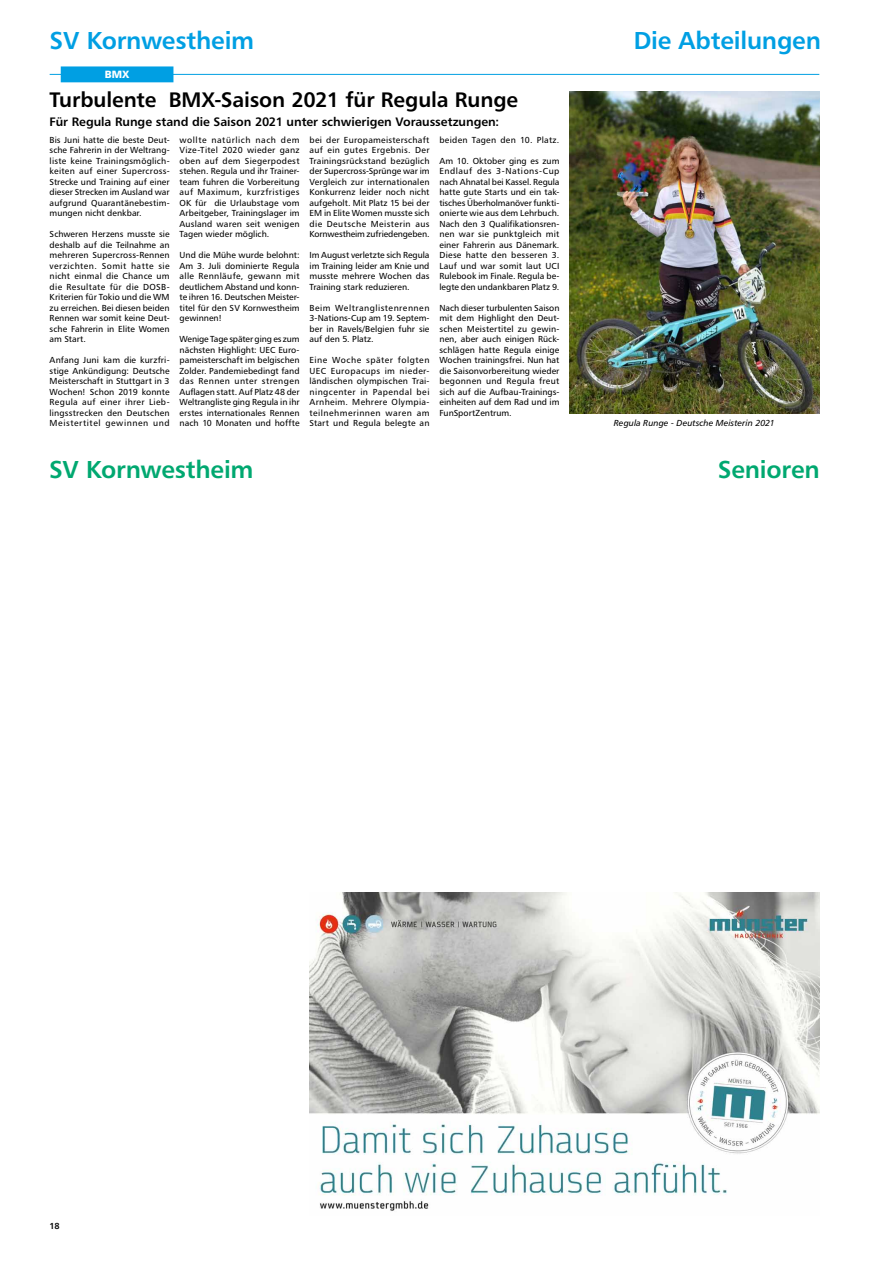
<style>
.page{position:relative;width:869px;height:1265px;background:#fff}
.page>*{position:absolute;margin:0;border:0;box-sizing:border-box;transform-origin:0 0}
.t1{font:24.5px "Humanist 777 BT Bold B";letter-spacing:-.005em;color:#009fe3}
.t2{font:24.5px "Humanist 777 BT Bold B";letter-spacing:-.01em;color:#00a870}
.t3{font:21px "Humanist 777 BT Bold B";letter-spacing:-.01em;color:#000}
.t4{font:12.25px "Humanist 777 BT Bold B";letter-spacing:-.005em;color:#000}
.t5{font:10.5px "Humanist 777 BT Black B";color:#fff}
.t6{font:8.75px/10.5px "Humanist 777 BT Roman B";letter-spacing:.005em;color:#000;text-align:justify}
.t7{font:8.75px "Humanist 777 BT Italic B";letter-spacing:.005em;color:#000}
.t8{font:8.75px "Humanist 777 BT Roman B";letter-spacing:.03em;color:#000}
.t9{font:8.75px "Humanist 777 BT Bold B";color:#000}
</style>
<div class="page">
<hr style="left:50px;top:74px;width:769px;height:1px;background:#009fe3">
<div style="left:61px;top:67px;width:112px;height:15px;background:#009fe3"></div>
<img style="left:569px;top:92px;width:250px;height:322px">
<img style="left:309px;top:892px;width:510px;height:319px">
<h1 class="t1" style="left:50px;top:25px;width:206px">SV Kornwestheim</h1>
<p class="t5" style="left:105px;top:67px;width:26px">BMX</p>
<h2 class="t3" style="left:50px;top:87px;width:469px">Turbulente BMX-Saison 2021 für Regula Runge</h2>
<h3 class="t4" style="left:50px;top:114px;width:451px">Für Regula Runge stand die Saison 2021 unter schwierigen Voraussetzungen:</h3>
<p class="t6" style="left:179px;top:134px;width:121px">wollte natürlich nach dem Vize-Titel 2020 wieder ganz oben auf dem Siegerpodest stehen. Regula und ihr Trainer&shy;team fuhren die Vorbereitung auf Maximum, kurzfristiges OK für die Urlaubstage vom Arbeitgeber, Trainingslager im Ausland waren seit wenigen Tagen wieder möglich.</p>
<p class="t6" style="left:179px;top:250px;width:121px">Und die Mühe wurde belohnt:<br>Am 3. Juli dominierte Regula alle Rennläufe, gewann mit deutlichem Abstand und konn&shy;te ihren 16. Deutschen Meister&shy;titel für den SV Kornwestheim gewinnen!</p>
<p class="t6" style="left:179px;top:334px;width:121px">Wenige Tage später ging es zum nächsten Highlight: UEC Euro&shy;pameisterschaft im belgischen Zolder. Pandemiebedingt fand das Rennen unter strengen Auflagen statt. Auf Platz 48 der Weltrangliste ging Regula in ihr erstes internationales Rennen nach 10 Monaten und hoffte</p>
<p class="t6" style="left:309px;top:134px;width:121px">bei der Europameisterschaft auf ein gutes Ergebnis. Der Trainingsrückstand bezüglich der Supercross-Sprünge war im Vergleich zur internationalen Konkurrenz leider noch nicht aufgeholt. Mit Platz 15 bei der EM in Elite Women musste sich die Deutsche Meisterin aus Kornwestheim zufriedengeben.</p>
<p class="t6" style="left:309px;top:250px;width:121px">Im August verletzte sich Regula im Training leider am Knie und musste mehrere Wochen das Training stark reduzieren.</p>
<p class="t6" style="left:309px;top:302px;width:121px">Beim Weltranglistenrennen 3-Nations-Cup am 19. Septem&shy;ber in Ravels/Belgien fuhr sie auf den 5. Platz.</p>
<p class="t6" style="left:309px;top:355px;width:121px">Eine Woche später folgten UEC Europacups im nieder&shy;ländischen olympischen Trai&shy;ningcenter in Papendal bei Arnheim. Mehrere Olympia&shy;teilnehmerinnen waren am Start und Regula belegte an</p>
<p class="t6" style="left:50px;top:134px;width:121px">Bis Juni hatte die beste Deut&shy;sche Fahrerin in der Weltrang&shy;liste keine Trainingsmöglich&shy;keiten auf einer Supercross-Strecke und Training auf einer dieser Strecken im Ausland war aufgrund Quarantänebestim&shy;mungen nicht denkbar.</p>
<p class="t6" style="left:50px;top:229px;width:121px">Schweren Herzens musste sie deshalb auf die Teilnahme an mehreren Supercross-Rennen verzichten. Somit hatte sie nicht einmal die Chance um die Resultate für die DOSB-Kriterien für Tokio und die WM zu erreichen. Bei diesen beiden Rennen war somit keine Deut&shy;sche Fahrerin in Elite Women am Start.</p>
<p class="t6" style="left:50px;top:355px;width:121px">Anfang Juni kam die kurzfri&shy;stige Ankündigung: Deutsche Meisterschaft in Stuttgart in 3<br>Wochen! Schon 2019 konnte Regula auf einer ihrer Lieb&shy;lingsstrecken den Deutschen Meistertitel gewinnen und</p>
<p class="t8" style="left:439px;top:134px;width:121px">beiden Tagen den 10. Platz.</p>
<p class="t6" style="left:439px;top:155px;width:121px">Am 10. Oktober ging es zum Endlauf des 3-Nations-Cup nach Ahnatal bei Kassel. Regula hatte gute Starts und ein tak&shy;tisches Überholmanöver funkti&shy;onierte wie aus dem Lehrbuch.<br>Nach den 3 Qualifikationsren&shy;nen war sie punktgleich mit einer Fahrerin aus Dänemark.<br>Diese hatte den besseren 3.<br>Lauf und war somit laut UCI Rulebook im Finale. Regula be&shy;legte den undankbaren Platz 9.</p>
<p class="t6" style="left:439px;top:302px;width:121px">Nach dieser turbulenten Saison mit dem Highlight den Deut&shy;schen Meistertitel zu gewin&shy;nen, aber auch einigen Rück&shy;schlägen hatte Regula einige Wochen trainingsfrei. Nun hat die Saisonvorbereitung wieder begonnen und Regula freut sich auf die Aufbau-Trainings&shy;einheiten auf dem Rad und im FunSportZentrum.</p>
<h1 class="t1" style="left:633px;top:25px;width:189px">Die Abteilungen</h1>
<p class="t7" style="left:613px;top:418px;width:162px">Regula Runge - Deutsche Meisterin 2021</p>
<h1 class="t2" style="left:49px;top:454px;width:206px">SV Kornwestheim</h1>
<h1 class="t2" style="left:717px;top:454px;width:103px">Senioren</h1>
<p class="t9" style="left:50px;top:1221px;width:11px">18</p>
</div>
